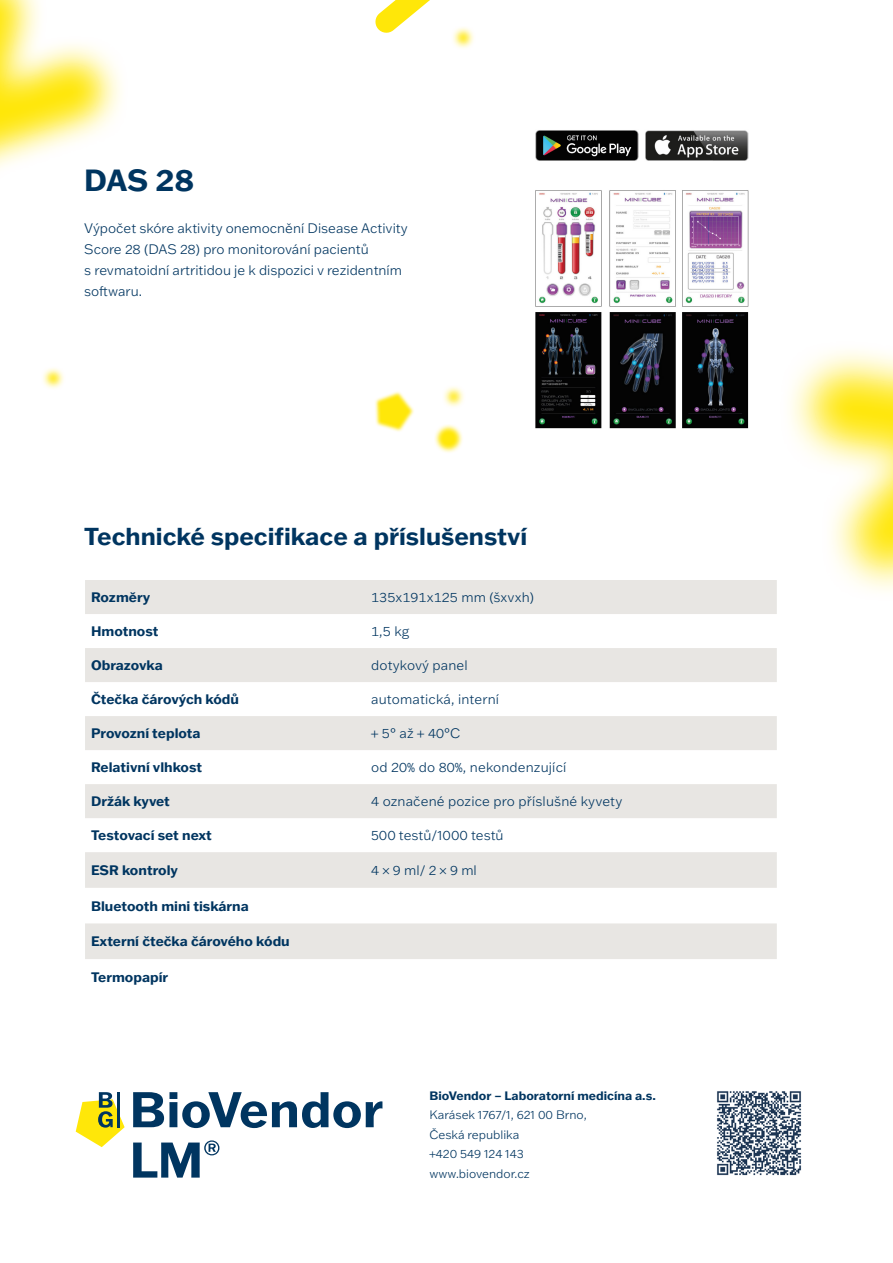
<style>
.page{position:relative;width:893px;height:1263px;background:#fff}
.page>*{position:absolute;margin:0;border:0;box-sizing:border-box;transform-origin:0 0}
.t1{font:700 30px "Franklin Gothic ATF";color:#003560}
.t2{font:700 24px "Franklin Gothic ATF";color:#003560}
.BioVendor_odrazky_1{font:300 13.5px/21px "Franklin Gothic ATF";color:#003560}
.Tabulka___záhlaví{font:700 13.5px "Franklin Gothic ATF";color:#003560}
.Tabulka___obsah{font:300 13.5px "Franklin Gothic ATF";letter-spacing:.01em;color:#003560}
.BioVendor_text_prapor{font:300 12px "Franklin Gothic ATF";color:#003560}
.BioVendor_text_prapor-2{font:700 12px "Franklin Gothic ATF";color:#003560}
</style>
<div class="page">
<svg style="left:444px;top:387px;width:20px;height:20px"></svg>
<svg style="left:449px;top:391px;width:10px;height:11px"></svg>
<svg style="left:434px;top:424px;width:29px;height:29px"></svg>
<svg style="left:439px;top:429px;width:20px;height:20px"></svg>
<svg style="left:375px;top:391px;width:39px;height:41px"></svg>
<svg style="left:378px;top:393px;width:34px;height:36px"></svg>
<svg style="left:790px;top:350px;width:103px;height:241px"></svg>
<svg style="left:812px;top:358px;width:81px;height:213px"></svg>
<img style="left:535px;top:130px;width:214px;height:299px">
<svg style="left:85px;top:580px;width:692px;height:379px;fill:#e8e6e3"></svg>
<svg style="left:133px;top:1092px;width:249px;height:36px"></svg>
<svg style="left:76px;top:1092px;width:49px;height:55px"></svg>
<hr style="left:117px;top:1092px;width:3px;height:35px;background:#003560">
<svg style="left:133px;top:1140px;width:86px;height:37px"></svg>
<svg style="left:104px;top:55px;width:16px;height:72px"></svg>
<svg style="left:0;top:0;width:104px;height:168px"></svg>
<svg style="left:453px;top:27px;width:21px;height:21px"></svg>
<svg style="left:458px;top:32px;width:11px;height:12px"></svg>
<svg style="left:375px;top:0;width:55px;height:33px"></svg>
<svg style="left:43px;top:368px;width:21px;height:21px"></svg>
<svg style="left:48px;top:372px;width:12px;height:12px"></svg>
<img style="left:717px;top:1091px;width:85px;height:85px">
<h2 class="t1" style="left:84px;top:160px;width:112px">DAS 28</h2>
<p class="BioVendor_odrazky_1" style="left:84px;top:218px;width:325px">Výpočet skóre aktivity onemocnění Disease Activity Score 28 (DAS 28) pro monitorování pacientů<br>s revmatoidní artritidou je k dispozici v rezidentním softwaru.</p>
<h3 class="t2" style="left:84px;top:520px;width:445px">Technické specifikace a příslušenství</h3>
<p class="Tabulka___záhlaví" style="left:91px;top:588px;width:61px">Rozměry</p>
<p class="Tabulka___obsah" style="left:371px;top:588px;width:164px">135x191x125 mm (šxvxh)</p>
<p class="Tabulka___záhlaví" style="left:91px;top:622px;width:69px">Hmotnost</p>
<p class="Tabulka___obsah" style="left:371px;top:622px;width:40px">1,5 kg</p>
<p class="Tabulka___záhlaví" style="left:91px;top:656px;width:73px">Obrazovka</p>
<p class="Tabulka___obsah" style="left:371px;top:656px;width:98px">dotykový panel</p>
<p class="Tabulka___záhlaví" style="left:91px;top:690px;width:150px">Čtečka čárových kódů</p>
<p class="Tabulka___obsah" style="left:371px;top:690px;width:129px">automatická, interní</p>
<p class="Tabulka___záhlaví" style="left:91px;top:724px;width:111px">Provozní teplota</p>
<p class="Tabulka___obsah" style="left:371px;top:724px;width:91px">+ 5° až + 40°C</p>
<p class="Tabulka___záhlaví" style="left:91px;top:758px;width:113px">Relativní vlhkost</p>
<p class="Tabulka___obsah" style="left:371px;top:758px;width:197px">od 20% do 80%, nekondenzující</p>
<p class="Tabulka___záhlaví" style="left:91px;top:792px;width:80px">Držák kyvet</p>
<p class="Tabulka___obsah" style="left:371px;top:792px;width:253px">4 označené pozice pro příslušné kyvety</p>
<p class="Tabulka___záhlaví" style="left:91px;top:826px;width:122px">Testovací set next</p>
<h3 class="BioVendor_odrazky_1" style="left:371px;top:824px;width:134px">500 testů/1000 testů</h3>
<p class="Tabulka___záhlaví" style="left:91px;top:861px;width:88px">ESR kontroly</p>
<h3 class="BioVendor_odrazky_1" style="left:371px;top:859px;width:107px">4 × 9 ml/ 2 × 9 ml</h3>
<p class="Tabulka___záhlaví" style="left:91px;top:897px;width:159px">Bluetooth mini tiskárna</p>
<p class="Tabulka___záhlaví" style="left:91px;top:932px;width:200px">Externí čtečka čárového kódu</p>
<p class="Tabulka___záhlaví" style="left:91px;top:968px;width:79px">Termopapír</p>
<p class="BioVendor_text_prapor-2" style="left:429px;top:1087px;width:228px">BioVendor – Laboratorní medicína a.s.</p>
<p class="BioVendor_text_prapor" style="left:429px;top:1107px;width:159px">Karásek 1767/1, 621 00 Brno,</p>
<p class="BioVendor_text_prapor" style="left:429px;top:1126px;width:91px">Česká republika</p>
<p class="BioVendor_text_prapor" style="left:429px;top:1146px;width:96px">+420 549 124 143</p>
<p class="BioVendor_text_prapor" style="left:429px;top:1165px;width:102px">www.biovendor.cz</p>
</div>
